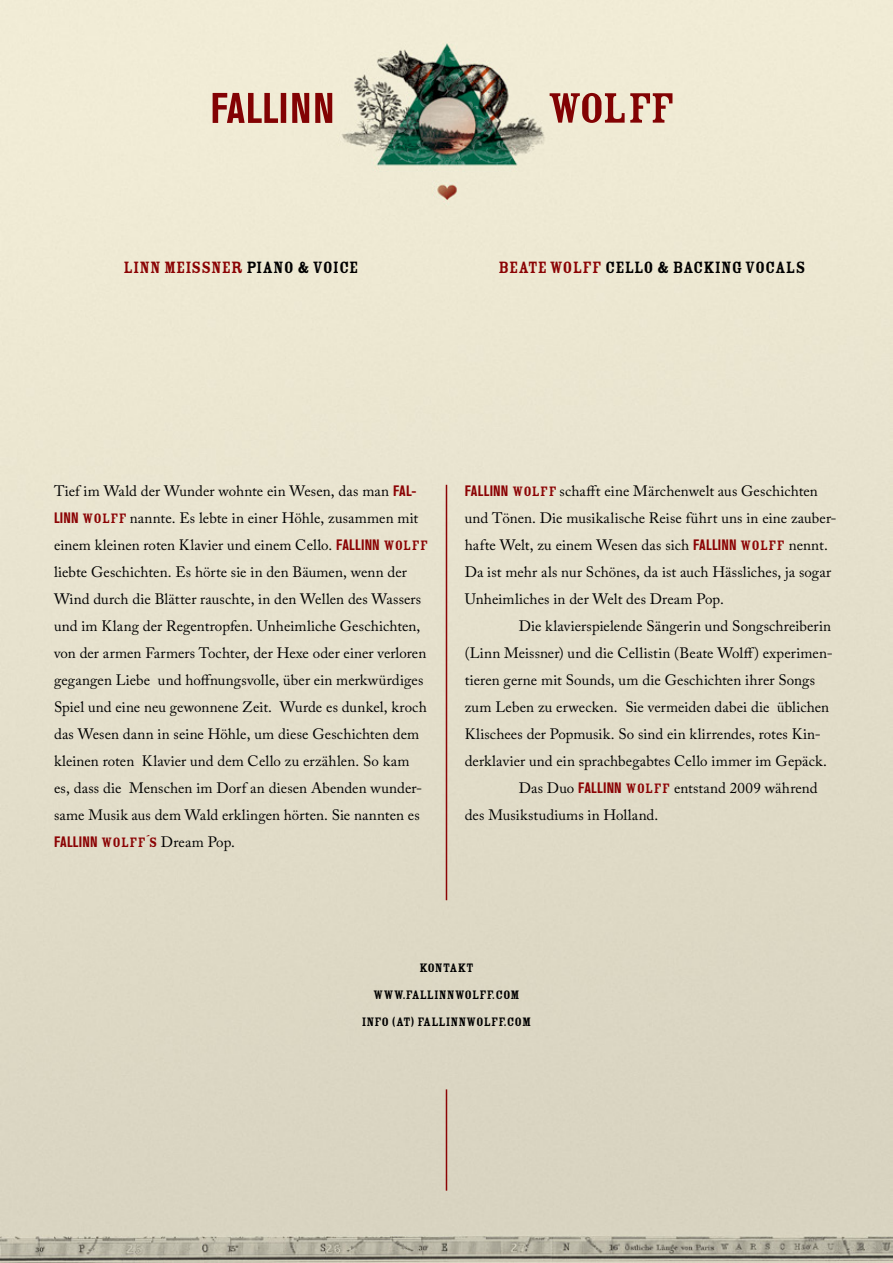
<style>
.page{position:relative;width:893px;height:1263px;background:#fff}
.page>*{position:absolute;margin:0;border:0;box-sizing:border-box;transform-origin:0 0}
.t1{font:18px "Rosewood Std Fill";color:#000}
.t2{font:18px "Rosewood Std Fill";color:#8b0304}
.t3{font:15px/27px "Adobe Caslon Pro";letter-spacing:.005em;color:#000}
.t4{font:13.5px/27px "Rosewood Std Fill";color:#000;text-align:center}
.s1{color:#000}
.s2{color:#8b0304}
.s3{font-family:"Akzidenz Grotesk BE";font-weight:700;font-stretch:condensed;color:#8b0304}
.s4{font-family:"Rosewood Std Fill";color:#8b0304}
</style>
<div class="page">
<img style="left:0;top:0;width:893px;height:1263px">
<svg style="left:213px;top:93px;width:119px;height:30px;background:#b56f65"></svg>
<svg style="left:550px;top:93px;width:122px;height:30px;background:#c0867a"></svg>
<hr style="left:446px;top:485px;width:1px;height:415px;background:#8b0304">
<hr style="left:446px;top:1089px;width:1px;height:102px;background:#8b0304">
<p class="t2" style="left:124px;top:258px;width:236px">LINN MEISSNER <span class="s1">PIANO &amp; VOICE</span></p>
<p class="t1" style="left:498px;top:258px;width:309px"><span class="s2">BEATE WOLFF</span> CELLO &amp; BACKING VOCALS</p>
<p class="t3" style="left:54px;top:477px;width:376px">Tief im Wald der Wunder wohnte ein Wesen, das man <span class="s3">FAL-LINN</span> <span class="s4">WOLFF</span> nannte. Es lebte in einer Höhle, zusammen mit einem kleinen roten Klavier und einem Cello. <span class="s3">FALLINN</span> <span class="s4">WOLFF </span>liebte Geschichten. Es hörte sie in den Bäumen, wenn der Wind durch die Blätter rauschte, in den Wellen des Wassers und im Klang der Regentropfen. Unheimliche Geschichten, von der armen Farmers Tochter, der Hexe oder einer verloren gegangen Liebe und hoffnungsvolle, über ein merkwürdiges Spiel und eine neu gewonnene Zeit. Wurde es dunkel, kroch das Wesen dann in seine Höhle, um diese Geschichten dem kleinen roten Klavier und dem Cello zu erzählen. So kam es, dass die Menschen im Dorf an diesen Abenden wunder&shy;same Musik aus dem Wald erklingen hörten. Sie nannten es <span class="s3">FALLINN</span> <span class="s4">WOLFF´S</span> Dream Pop.</p>
<p class="t3" style="left:465px;top:477px;width:373px"><span class="s3">FALLINN</span> <span class="s4">WOLFF</span> schafft eine Märchenwelt aus Geschichten und Tönen. Die musikalische Reise führt uns in eine zauber&shy;hafte Welt, zu einem Wesen das sich <span class="s3">FALLINN</span> <span class="s4">WOLFF</span> nennt.<br>Da ist mehr als nur Schönes, da ist auch Hässliches, ja sogar Unheimliches in der Welt des Dream Pop.</p>
<p class="t3" style="left:519px;top:612px;width:314px">Die klavierspielende Sängerin und Songschreiberin</p>
<p class="t3" style="left:465px;top:639px;width:369px">(Linn Meissner) und die Cellistin (Beate Wolff) experimen-</p>
<p class="t3" style="left:465px;top:666px;width:352px">tieren gerne mit Sounds, um die Geschichten ihrer Songs</p>
<p class="t3" style="left:465px;top:693px;width:366px">zum Leben zu erwecken. Sie vermeiden dabei die üblichen</p>
<p class="t3" style="left:465px;top:720px;width:358px">Klischees der Popmusik. So sind ein klirrendes, rotes Kin-</p>
<p class="t3" style="left:465px;top:747px;width:364px">derklavier und ein sprachbegabtes Cello immer im Gepäck.</p>
<p class="t3" style="left:519px;top:774px;width:300px">Das Duo <span class="s3">FALLINN</span> <span class="s4">WOLFF</span> entstand 2009 während</p>
<p class="t3" style="left:465px;top:801px;width:195px">des Musikstudiums in Holland.</p>
<p class="t4" style="left:362px;top:954px;width:171px">KONTAKT<br>WWW.FALLINNWOLFF.COM<br>INFO (AT) FALLINNWOLFF.COM</p>
</div>
